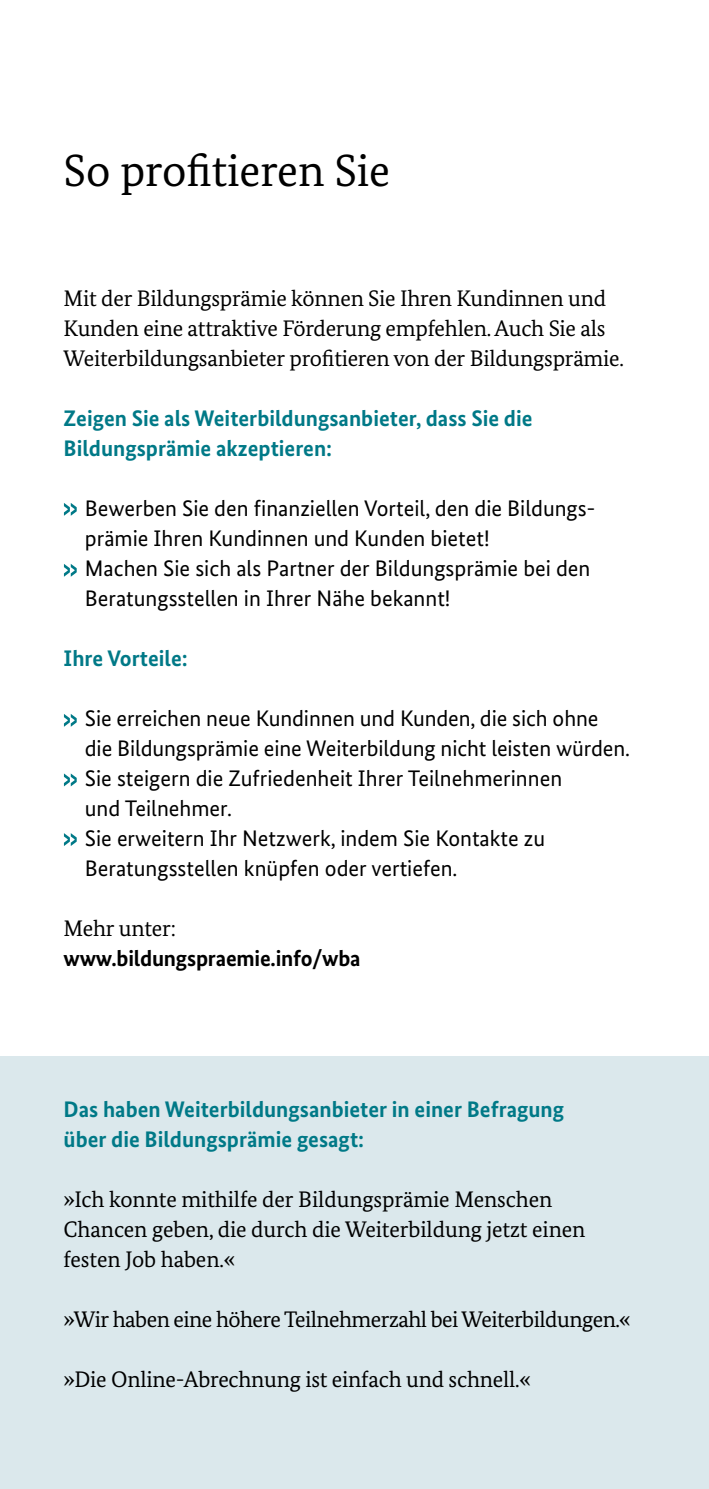
<style>
.page{position:relative;width:709px;height:1489px;background:#fff}
.page>*{position:absolute;margin:0;border:0;box-sizing:border-box;transform-origin:0 0}
._03_Headline{font:45px "Bundes Serif";color:#000}
.t1{font:22.5px/30px "Bundes Sans";color:#000}
._08_Fließtext{font:22.5px/30px "Bundes Serif";letter-spacing:-.01em;color:#000}
._07_Subheadline{font:700 22.5px/30px "Bundes Sans";color:#007987}
._08_Fließtext-2{font:700 22.5px/30px "Bundes Sans";color:#007987}
._08_Fließtext-3{font:700 22.5px/30px "Bundes Sans";letter-spacing:-.01em;color:#000}
.s1{font-family:"Bundes Serif";font-size:25px;color:#007987}
.s2{font-family:"Bundes Serif";font-weight:400}
</style>
<div class="page">
<svg style="left:64px;top:503px;width:13px;height:13px"></svg>
<svg style="left:64px;top:564px;width:13px;height:12px"></svg>
<svg style="left:64px;top:714px;width:13px;height:12px"></svg>
<svg style="left:64px;top:773px;width:13px;height:13px"></svg>
<svg style="left:64px;top:833px;width:13px;height:13px"></svg>
<div style="left:0;top:1056px;width:709px;height:432px;background:#dbe8ec"></div>
<h1 class="_03_Headline" style="left:64px;top:143px;width:328px">So profitieren Sie</h1>
<p class="_08_Fließtext" style="left:64px;top:283px;width:562px">Mit der Bildungsprämie können Sie Ihren Kundinnen und<br>Kunden eine attraktive Förderung empfehlen. Auch Sie als<br>Weiterbildungsanbieter profitieren von der Bildungsprämie.</p>
<h2 class="_07_Subheadline" style="left:64px;top:403px;width:470px">Zeigen Sie als Weiterbildungsanbieter, dass Sie die<br>Bildungsprämie akzeptieren:</h2>
<p class="t1" style="left:85px;top:493px;width:512px;text-indent:-21px"><span class="s1">∙</span> Bewerben Sie den finanziellen Vorteil, den die Bildungs&shy;prämie Ihren Kundinnen und Kunden bietet!</p>
<p class="t1" style="left:85px;top:553px;width:507px;text-indent:-21px"><span class="s1">∙</span> Machen Sie sich als Partner der Bildungsprämie bei den<br>Beratungsstellen in Ihrer Nähe bekannt!</p>
<h2 class="_07_Subheadline" style="left:64px;top:643px;width:126px">Ihre Vorteile:</h2>
<p class="t1" style="left:85px;top:703px;width:546px;text-indent:-21px"><span class="s1">∙</span> Sie erreichen neue Kundinnen und Kunden, die sich ohne die Bildungsprämie eine Weiterbildung nicht leisten würden.</p>
<p class="t1" style="left:85px;top:763px;width:479px;text-indent:-21px"><span class="s1">∙</span> Sie steigern die Zufriedenheit Ihrer Teilnehmerinnen und Teilnehmer.</p>
<p class="t1" style="left:85px;top:823px;width:462px;text-indent:-21px"><span class="s1">∙</span> Sie erweitern Ihr Netzwerk, indem Sie Kontakte zu<br>Beratungsstellen knüpfen oder vertiefen.</p>
<p class="_08_Fließtext-3" style="left:64px;top:913px;width:298px"><span class="s2">Mehr unter: </span>www.bildungspraemie.info/wba</p>
<p class="_08_Fließtext-2" style="left:64px;top:1093px;width:502px">Das haben Weiterbildungsanbieter in einer Befragung über die Bildungsprämie gesagt:</p>
<p class="_08_Fließtext" style="left:64px;top:1183px;width:523px">»Ich konnte mithilfe der Bildungsprämie Menschen<br>Chancen geben, die durch die Weiterbildung jetzt einen festen Job haben.«</p>
<p class="_08_Fließtext" style="left:64px;top:1303px;width:568px">»Wir haben eine höhere Teilnehmerzahl bei Weiterbildungen.«</p>
<p class="_08_Fließtext" style="left:64px;top:1363px;width:469px">»Die Online-Abrechnung ist einfach und schnell.«</p>
</div>
